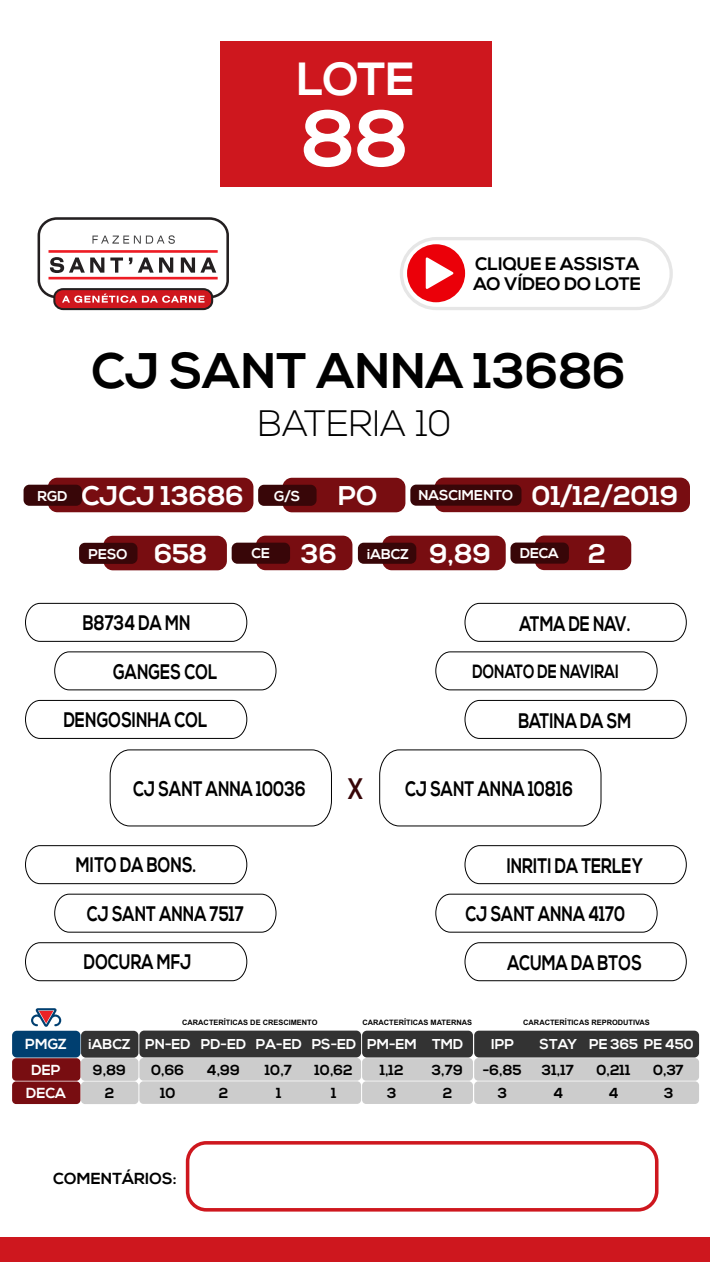
<style>
.page{position:relative;width:710px;height:1262px;background:#fff}
.page>*{position:absolute;margin:0;border:0;box-sizing:border-box;transform-origin:0 0}
.t1{font:700 78.75px "Nexa";color:#fff}
.t2{font:700 49.75px "Nexa";color:#000}
.t3{font:700 46.38px "Nexa";color:#fff}
.t4{font:300 36.62px "Nexa";color:#000}
.t5{font:700 29.62px "Nexa";color:#380608;scale:.76 1}
.t6{font:700 27px/58px "Nexa";color:#fff}
.t7{font:700 21px "Nexa";color:#000;scale:.76 1}
.t8{font:700 19.12px "Nexa";color:#000;scale:.76 1}
.t9{font:700 18.12px/20px "Nexa";color:#000}
.t10{font:700 16px "Nexa";letter-spacing:.005em;color:#000}
.t11{font:700 14.5px "Nexa";color:#000}
.t12{font:700 14.5px "Nexa";color:#fff}
.t13{font:700 14.25px "Nexa";color:#fff}
.t14{font:700 14.12px "Nexa";color:#fff}
.t15{font:700 7.38px "Arial";color:#000}
.s1{font-size:27px}
</style>
<div class="page">
<div style="left:220px;top:41px;width:271px;height:145px;background:#ce171e"></div>
<svg style="left:38px;top:217px;width:191px;height:93px"></svg>
<div style="left:399px;top:237px;width:273px;height:73px;background:#e6e6e6;border-radius:37px"></div>
<div style="left:403px;top:240px;width:266px;height:67px;background:#fff;border-radius:33px"></div>
<div style="left:407px;top:244px;width:58px;height:58px;background:#eb0009;border-radius:29px"></div>
<svg style="left:425px;top:257px;width:28px;height:32px"></svg>
<svg style="left:54px;top:651px;width:223px;height:39px"></svg>
<svg style="left:54px;top:893px;width:223px;height:40px"></svg>
<svg style="left:25px;top:602px;width:223px;height:40px"></svg>
<svg style="left:25px;top:845px;width:223px;height:39px"></svg>
<svg style="left:25px;top:699px;width:223px;height:40px"></svg>
<svg style="left:25px;top:942px;width:223px;height:39px"></svg>
<svg style="left:435px;top:651px;width:223px;height:39px"></svg>
<svg style="left:435px;top:893px;width:223px;height:40px"></svg>
<svg style="left:464px;top:602px;width:223px;height:40px"></svg>
<svg style="left:464px;top:845px;width:223px;height:39px"></svg>
<svg style="left:464px;top:699px;width:223px;height:40px"></svg>
<svg style="left:464px;top:942px;width:223px;height:39px"></svg>
<svg style="left:109px;top:749px;width:223px;height:77px"></svg>
<svg style="left:379px;top:749px;width:222px;height:77px"></svg>
<div style="left:48px;top:477px;width:205px;height:35px;background:#780d11;border-radius:10px"></div>
<div style="left:103px;top:535px;width:124px;height:35px;background:#780d11;border-radius:10px"></div>
<div style="left:256px;top:535px;width:96px;height:35px;background:#780d11;border-radius:10px"></div>
<div style="left:434px;top:477px;width:255px;height:35px;background:#780d11;border-radius:10px"></div>
<div style="left:282px;top:477px;width:123px;height:35px;background:#780d11;border-radius:10px"></div>
<div style="left:24px;top:484px;width:58px;height:21px;background:#380608;border-radius:6px"></div>
<div style="left:79px;top:542px;width:58px;height:22px;background:#380608;border-radius:6px"></div>
<div style="left:231px;top:542px;width:59px;height:21px;background:#380608;border-radius:6px"></div>
<div style="left:410px;top:484px;width:111px;height:21px;background:#380608;border-radius:6px"></div>
<div style="left:258px;top:484px;width:58px;height:22px;background:#380608;border-radius:6px"></div>
<div style="left:0;top:1237px;width:709px;height:24px;background:#ce171e"></div>
<div style="left:382px;top:535px;width:123px;height:35px;background:#780d11;border-radius:10px"></div>
<div style="left:534px;top:535px;width:97px;height:35px;background:#780d11;border-radius:10px"></div>
<div style="left:358px;top:542px;width:58px;height:21px;background:#380608;border-radius:6px"></div>
<div style="left:510px;top:542px;width:58px;height:21px;background:#380608;border-radius:6px"></div>
<div style="left:186px;top:1140px;width:472px;height:71px;border:4px solid #ce171e;border-radius:19px"></div>
<div style="left:12px;top:1030px;width:68px;height:27px;background:#003f70;border-radius:5px"></div>
<div style="left:81px;top:1030px;width:57px;height:27px;background:#333;border-radius:5px"></div>
<div style="left:139px;top:1030px;width:222px;height:27px;background:#333;border-radius:5px"></div>
<div style="left:474px;top:1030px;width:225px;height:27px;background:#333;border-radius:5px"></div>
<div style="left:362px;top:1030px;width:111px;height:27px;background:#333;border-radius:5px"></div>
<div style="left:12px;top:1058px;width:68px;height:22px;background:#780d11;border-radius:4px"></div>
<div style="left:81px;top:1058px;width:57px;height:22px;background:#ccc;border-radius:4px"></div>
<div style="left:139px;top:1057px;width:222px;height:23px;background:#ccc;border-radius:4px"></div>
<div style="left:474px;top:1057px;width:225px;height:23px;background:#ccc;border-radius:4px"></div>
<div style="left:362px;top:1057px;width:111px;height:23px;background:#ccc;border-radius:4px"></div>
<div style="left:12px;top:1081px;width:68px;height:22px;background:#780d11;border-radius:4px"></div>
<div style="left:81px;top:1081px;width:57px;height:22px;background:#ccc;border-radius:4px"></div>
<div style="left:139px;top:1081px;width:222px;height:22px;background:#ccc;border-radius:4px"></div>
<div style="left:474px;top:1081px;width:225px;height:22px;background:#ccc;border-radius:4px"></div>
<div style="left:362px;top:1081px;width:111px;height:22px;background:#ccc;border-radius:4px"></div>
<svg style="left:31px;top:1008px;width:30px;height:18px"></svg>
<h3 class="t3" style="left:296px;top:60px;width:119px">LOTE</h3>
<h1 class="t1" style="left:302px;top:107px;width:108px">88</h1>
<h1 class="t1" style="left:303px;top:107px;width:106px">29</h1>
<p class="t9" style="left:473px;top:255px;width:169px">CLIQUE E ASSISTA<br>AO VÍDEO DO LOTE</p>
<h2 class="t2" style="left:92px;top:350px;width:535px">CJ SANT ANNA 13686</h2>
<h2 class="t2" style="left:530px;top:350px;width:91px">357</h2>
<h3 class="t4" style="left:258px;top:408px;width:195px">BATERIA 10</h3>
<h3 class="t4" style="left:256px;top:408px;width:199px">INDIVIDUAL</h3>
<p class="t14" style="left:38px;top:490px;width:31px">RGD</p>
<p class="t6" style="left:338px;top:469px;width:41px">PO</p>
<p class="t6" style="left:531px;top:469px;width:148px">01/12/2019</p>
<p class="t14" style="left:88px;top:548px;width:41px">PESO</p>
<p class="t14" style="left:251px;top:548px;width:20px">CE</p>
<p class="t6" style="left:527px;top:469px;width:157px">08/10/2019</p>
<p class="t6" style="left:154px;top:469px;width:91px;text-indent:-73px">CJCJ 13686<br>658</p>
<p class="t6" style="left:157px;top:469px;width:84px;text-indent:34px">357<br>816</p>
<p class="t14" style="left:274px;top:490px;width:28px">G/S</p>
<p class="t14" style="left:418px;top:490px;width:96px">NASCIMENTO</p>
<p class="t6" style="left:301px;top:527px;width:37px">36</p>
<p class="t14" style="left:367px;top:548px;width:240px">iABCZ <span class="s1">9,89</span> DECA <span class="s1">2</span></p>
<p class="t6" style="left:428px;top:527px;width:64px">15,16</p>
<p class="t6" style="left:591px;top:527px;width:11px">1</p>
<p class="t6" style="left:305px;top:527px;width:30px">41</p>
<p class="t7" style="left:83px;top:614px;width:143px">B8734 DA MN</p>
<p class="t7" style="left:519px;top:614px;width:148px">ATMA DE NAV.</p>
<p class="t7" style="left:113px;top:662px;width:139px">GANGES COL</p>
<p class="t8" style="left:472px;top:664px;width:194px">DONATO DE NAVIRAI</p>
<p class="t7" style="left:64px;top:711px;width:191px">DENGOSINHA COL</p>
<p class="t7" style="left:83px;top:711px;width:138px">C8981 DA MN</p>
<p class="t7" style="left:518px;top:711px;width:150px">BATINA DA SM</p>
<p class="t7" style="left:133px;top:779px;width:228px">CJ SANT ANNA 10036</p>
<h3 class="t5" style="left:347px;top:776px;width:22px">X</h3>
<p class="t7" style="left:405px;top:779px;width:222px">CJ SANT ANNA 10816</p>
<p class="t7" style="left:554px;top:779px;width:27px">27</p>
<p class="t7" style="left:76px;top:856px;width:160px">MITO DA BONS.</p>
<p class="t7" style="left:506px;top:857px;width:181px">INRITI DA TERLEY</p>
<p class="t7" style="left:83px;top:905px;width:218px">CJ SANT ANNA 5495</p>
<p class="t7" style="left:87px;top:905px;width:208px">CJ SANT ANNA 7517</p>
<p class="t7" style="left:465px;top:905px;width:212px">CJ SANT ANNA 4170</p>
<p class="t7" style="left:596px;top:905px;width:43px">708</p>
<p class="t7" style="left:57px;top:953px;width:213px">JURA DO BRUMADO</p>
<p class="t7" style="left:84px;top:953px;width:143px">DOCURA MFJ</p>
<p class="t7" style="left:507px;top:954px;width:178px">ACUMA DA BTOS</p>
<p class="t15" style="left:182px;top:1019px;width:137px">CARACTERÍTICAS DE CRESCIMENTO</p>
<p class="t15" style="left:362px;top:1019px;width:111px">CARACTERÍTICAS MATERNAS</p>
<p class="t15" style="left:523px;top:1019px;width:128px">CARACTERÍTICAS REPRODUTIVAS</p>
<p class="t13" style="left:256px;top:1038px;width:47px">PA-ED</p>
<p class="t13" style="left:589px;top:1038px;width:106px">PE 365 PE 450</p>
<p class="t11" style="left:265px;top:1063px;width:29px">10,7</p>
<p class="t11" style="left:596px;top:1063px;width:35px">0,211</p>
<p class="t11" style="left:276px;top:1086px;width:7px">1</p>
<p class="t11" style="left:608px;top:1086px;width:11px">4</p>
<p class="t13" style="left:311px;top:1038px;width:46px">PS-ED</p>
<p class="t11" style="left:314px;top:1063px;width:40px">10,62</p>
<p class="t11" style="left:653px;top:1063px;width:32px">0,37</p>
<p class="t11" style="left:331px;top:1086px;width:7px">1</p>
<p class="t11" style="left:663px;top:1086px;width:11px">3</p>
<p class="t13" style="left:201px;top:1038px;width:47px">PD-ED</p>
<p class="t13" style="left:432px;top:1038px;width:33px">TMD</p>
<p class="t13" style="left:539px;top:1038px;width:39px">STAY</p>
<p class="t11" style="left:207px;top:1063px;width:35px">4,99</p>
<p class="t11" style="left:431px;top:1063px;width:32px">3,79</p>
<p class="t11" style="left:542px;top:1063px;width:34px">31,17</p>
<p class="t11" style="left:219px;top:1086px;width:11px">2</p>
<p class="t11" style="left:442px;top:1086px;width:11px">2</p>
<p class="t11" style="left:553px;top:1086px;width:11px">4</p>
<p class="t12" style="left:25px;top:1038px;width:43px">PMGZ</p>
<p class="t13" style="left:89px;top:1038px;width:103px">iABCZ PN-ED</p>
<p class="t13" style="left:367px;top:1038px;width:51px">PM-EM</p>
<p class="t13" style="left:491px;top:1038px;width:24px">IPP</p>
<p class="t12" style="left:31px;top:1063px;width:31px">DEP</p>
<p class="t11" style="left:93px;top:1063px;width:35px">9,89</p>
<p class="t11" style="left:151px;top:1063px;width:34px">0,66</p>
<p class="t11" style="left:379px;top:1063px;width:25px">1,12</p>
<p class="t11" style="left:483px;top:1063px;width:40px">-6,85</p>
<p class="t12" style="left:26px;top:1086px;width:41px">DECA</p>
<p class="t11" style="left:105px;top:1086px;width:11px">2</p>
<p class="t11" style="left:160px;top:1086px;width:17px">10</p>
<p class="t11" style="left:387px;top:1086px;width:11px">3</p>
<p class="t11" style="left:497px;top:1086px;width:11px">3</p>
<p class="t10" style="left:53px;top:1171px;width:125px">COMENTÁRIOS:</p>
</div>
